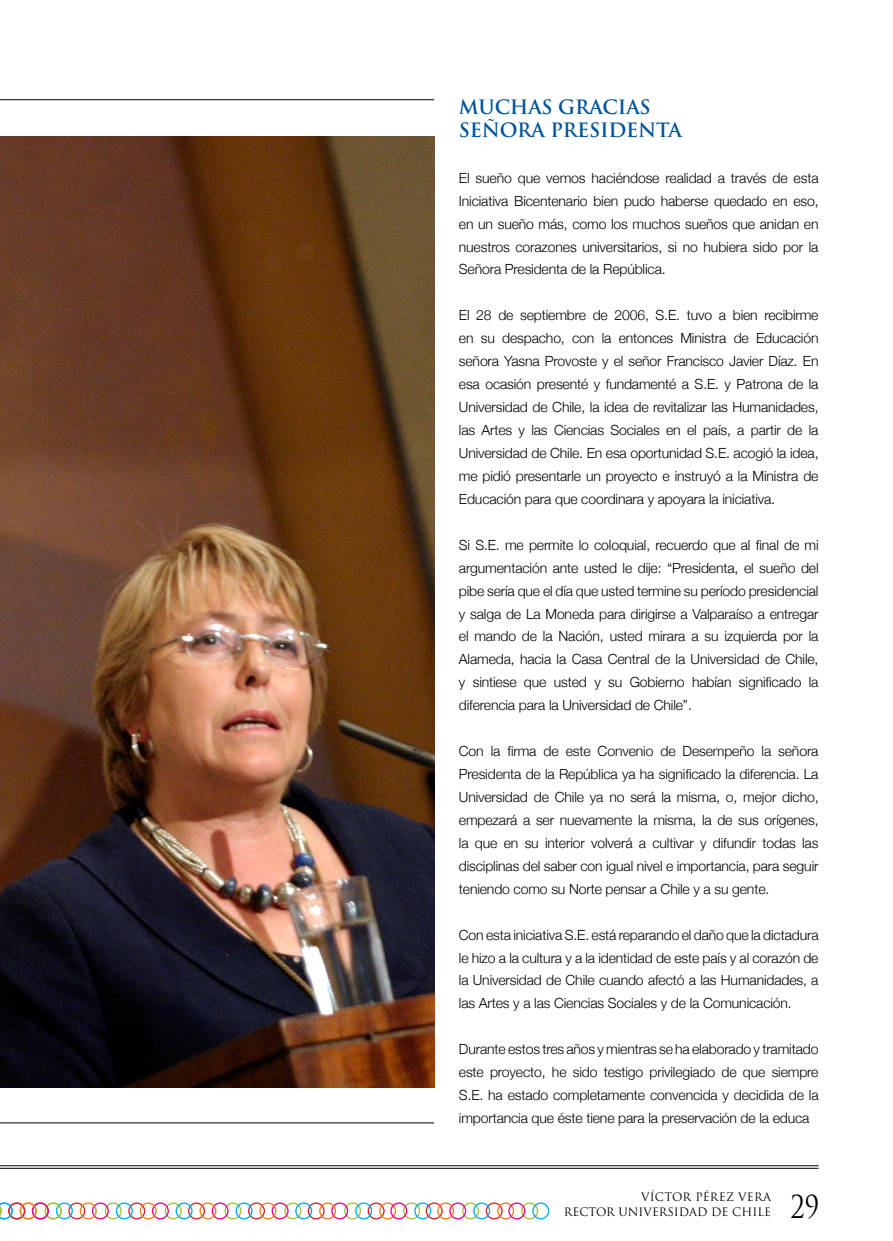
<style>
.page{position:relative;width:893px;height:1241px;background:#fff}
.page>*{position:absolute;margin:0;border:0;box-sizing:border-box;transform-origin:0 0}
.t1{font:30.8px "Trajan Pro";color:#000;scale:.82 1}
.t2{font:700 19.25px/23.1px "Trajan Pro";letter-spacing:-.01em;color:#00539b}
.t3{font:300 14px/22.9px "Helvetica Neue";letter-spacing:-.01em;color:#000;text-align:justify}
.t4{font:11.38px/15.8px "Trajan Pro";color:#000;text-align:right}
</style>
<div class="page">
<hr style="left:0;top:1122px;width:434px;height:1px;background:#000">
<hr style="left:0;top:99px;width:434px;height:1px;background:#000">
<img style="left:0;top:136px;width:434px;height:951px">
<hr style="left:0;top:1165px;width:819px;height:1px;background:#000">
<hr style="left:0;top:1167px;width:819px;height:1px;background:#000">
<div style="left:105px;top:1202px;width:17px;height:17px;border:1px solid #a2c33a;border-radius:50%"></div>
<div style="left:92px;top:1202px;width:17px;height:17px;border:1px solid #ec008c;border-radius:50%"></div>
<div style="left:68px;top:1202px;width:17px;height:17px;border:1px solid #d2232a;border-radius:50%"></div>
<div style="left:80px;top:1202px;width:17px;height:17px;border:1px solid #f57e20;border-radius:50%"></div>
<div style="left:56px;top:1202px;width:17px;height:17px;border:1px solid #00aeef;border-radius:50%"></div>
<div style="left:165px;top:1202px;width:17px;height:17px;border:1px solid #a2c33a;border-radius:50%"></div>
<div style="left:152px;top:1202px;width:17px;height:17px;border:1px solid #ec008c;border-radius:50%"></div>
<div style="left:128px;top:1202px;width:17px;height:17px;border:1px solid #d2232a;border-radius:50%"></div>
<div style="left:140px;top:1202px;width:17px;height:17px;border:1px solid #f57e20;border-radius:50%"></div>
<div style="left:116px;top:1202px;width:17px;height:17px;border:1px solid #00aeef;border-radius:50%"></div>
<div style="left:45px;top:1202px;width:17px;height:17px;border:1px solid #a2c33a;border-radius:50%"></div>
<div style="left:32px;top:1202px;width:17px;height:17px;border:1px solid #ec008c;border-radius:50%"></div>
<div style="left:8px;top:1202px;width:17px;height:17px;border:1px solid #d2232a;border-radius:50%"></div>
<div style="left:20px;top:1202px;width:17px;height:17px;border:1px solid #f57e20;border-radius:50%"></div>
<svg style="left:0;top:1202px;width:13px;height:17px"></svg>
<div style="left:224px;top:1202px;width:17px;height:17px;border:1px solid #a2c33a;border-radius:50%"></div>
<div style="left:212px;top:1202px;width:17px;height:17px;border:1px solid #ec008c;border-radius:50%"></div>
<div style="left:188px;top:1202px;width:17px;height:17px;border:1px solid #d2232a;border-radius:50%"></div>
<div style="left:199px;top:1202px;width:17px;height:17px;border:1px solid #f57e20;border-radius:50%"></div>
<div style="left:176px;top:1202px;width:17px;height:17px;border:1px solid #00aeef;border-radius:50%"></div>
<div style="left:284px;top:1202px;width:17px;height:17px;border:1px solid #a2c33a;border-radius:50%"></div>
<div style="left:272px;top:1202px;width:17px;height:17px;border:1px solid #ec008c;border-radius:50%"></div>
<div style="left:248px;top:1202px;width:17px;height:17px;border:1px solid #d2232a;border-radius:50%"></div>
<div style="left:259px;top:1202px;width:17px;height:17px;border:1px solid #f57e20;border-radius:50%"></div>
<div style="left:236px;top:1202px;width:17px;height:17px;border:1px solid #00aeef;border-radius:50%"></div>
<div style="left:344px;top:1202px;width:17px;height:17px;border:1px solid #a2c33a;border-radius:50%"></div>
<div style="left:331px;top:1202px;width:17px;height:17px;border:1px solid #ec008c;border-radius:50%"></div>
<div style="left:308px;top:1202px;width:17px;height:17px;border:1px solid #d2232a;border-radius:50%"></div>
<div style="left:319px;top:1202px;width:17px;height:17px;border:1px solid #f57e20;border-radius:50%"></div>
<div style="left:295px;top:1202px;width:17px;height:17px;border:1px solid #00aeef;border-radius:50%"></div>
<div style="left:368px;top:1202px;width:17px;height:17px;border:1px solid #d2232a;border-radius:50%"></div>
<div style="left:379px;top:1202px;width:17px;height:17px;border:1px solid #f57e20;border-radius:50%"></div>
<div style="left:355px;top:1202px;width:17px;height:17px;border:1px solid #00aeef;border-radius:50%"></div>
<div style="left:403px;top:1202px;width:17px;height:17px;border:1px solid #a2c33a;border-radius:50%"></div>
<div style="left:390px;top:1202px;width:17px;height:17px;border:1px solid #ec008c;border-radius:50%"></div>
<div style="left:414px;top:1202px;width:17px;height:17px;border:1px solid #00aeef;border-radius:50%"></div>
<div style="left:462px;top:1202px;width:17px;height:17px;border:1px solid #a2c33a;border-radius:50%"></div>
<div style="left:449px;top:1202px;width:17px;height:17px;border:1px solid #ec008c;border-radius:50%"></div>
<div style="left:426px;top:1202px;width:17px;height:17px;border:1px solid #d2232a;border-radius:50%"></div>
<div style="left:437px;top:1202px;width:17px;height:17px;border:1px solid #f57e20;border-radius:50%"></div>
<div style="left:486px;top:1202px;width:17px;height:17px;border:1px solid #d2232a;border-radius:50%"></div>
<div style="left:497px;top:1202px;width:17px;height:17px;border:1px solid #f57e20;border-radius:50%"></div>
<div style="left:473px;top:1202px;width:17px;height:17px;border:1px solid #00aeef;border-radius:50%"></div>
<div style="left:521px;top:1202px;width:17px;height:17px;border:1px solid #a2c33a;border-radius:50%"></div>
<div style="left:508px;top:1202px;width:17px;height:17px;border:1px solid #ec008c;border-radius:50%"></div>
<div style="left:532px;top:1202px;width:17px;height:17px;border:1px solid #00aeef;border-radius:50%"></div>
<h2 class="t2" style="left:459px;top:95px;width:225px">MUCHAS GRACIAS<br>SEÑORA PRESIDENTA</h2>
<p class="t3" style="left:459px;top:166px;width:361px">El sueño que vemos haciéndose realidad a través de esta Iniciativa Bicentenario bien pudo haberse quedado en eso, en un sueño más, como los muchos sueños que anidan en nuestros corazones universitarios, si no hubiera sido por la Señora Presidenta de la República.</p>
<p class="t3" style="left:459px;top:303px;width:361px">El 28 de septiembre de 2006, S.E. tuvo a bien recibirme en su despacho, con la entonces Ministra de Educación señora Yasna Provoste y el señor Francisco Javier Díaz. En esa ocasión presenté y fundamenté a S.E. y Patrona de la Universidad de Chile, la idea de revitalizar las Humanidades, las Artes y las Ciencias Sociales en el país, a partir de la Universidad de Chile. En esa oportunidad S.E. acogió la idea, me pidió presentarle un proyecto e instruyó a la Ministra de Educación para que coordinara y apoyara la iniciativa.</p>
<p class="t3" style="left:459px;top:533px;width:361px">Si S.E. me permite lo coloquial, recuerdo que al final de mi argumentación ante usted le dije: “Presidenta, el sueño del pibe sería que el día que usted termine su período presidencial y salga de La Moneda para dirigirse a Valparaíso a entregar el mando de la Nación, usted mirara a su izquierda por la Alameda, hacia la Casa Central de la Universidad de Chile, y sintiese que usted y su Gobierno habían significado la diferencia para la Universidad de Chile”.</p>
<p class="t3" style="left:459px;top:739px;width:361px">Con la firma de este Convenio de Desempeño la señora Presidenta de la República ya ha significado la diferencia. La Universidad de Chile ya no será la misma, o, mejor dicho, empezará a ser nuevamente la misma, la de sus orígenes, la que en su interior volverá a cultivar y difundir todas las disciplinas del saber con igual nivel e importancia, para seguir teniendo como su Norte pensar a Chile y a su gente.</p>
<p class="t3" style="left:459px;top:922px;width:361px">Con esta iniciativa S.E. está reparando el daño que la dictadura le hizo a la cultura y a la identidad de este país y al corazón de la Universidad de Chile cuando afectó a las Humanidades, a las Artes y a las Ciencias Sociales y de la Comunicación.</p>
<p class="t3" style="left:459px;top:1037px;width:361px">Durante estos tres años y mientras se ha elaborado y tramitado este proyecto, he sido testigo privilegiado de que siempre S.E. ha estado completamente convencida y decidida de la importancia que éste tiene para la preservación de la educa</p>
<p class="t4" style="left:564px;top:1188px;width:209px">VÍCTOR PÉREZ VERA<br>RECTOR UNIVERSIDAD DE CHILE</p>
<h1 class="t1" style="left:791px;top:1187px;width:36px">29</h1>
</div>
